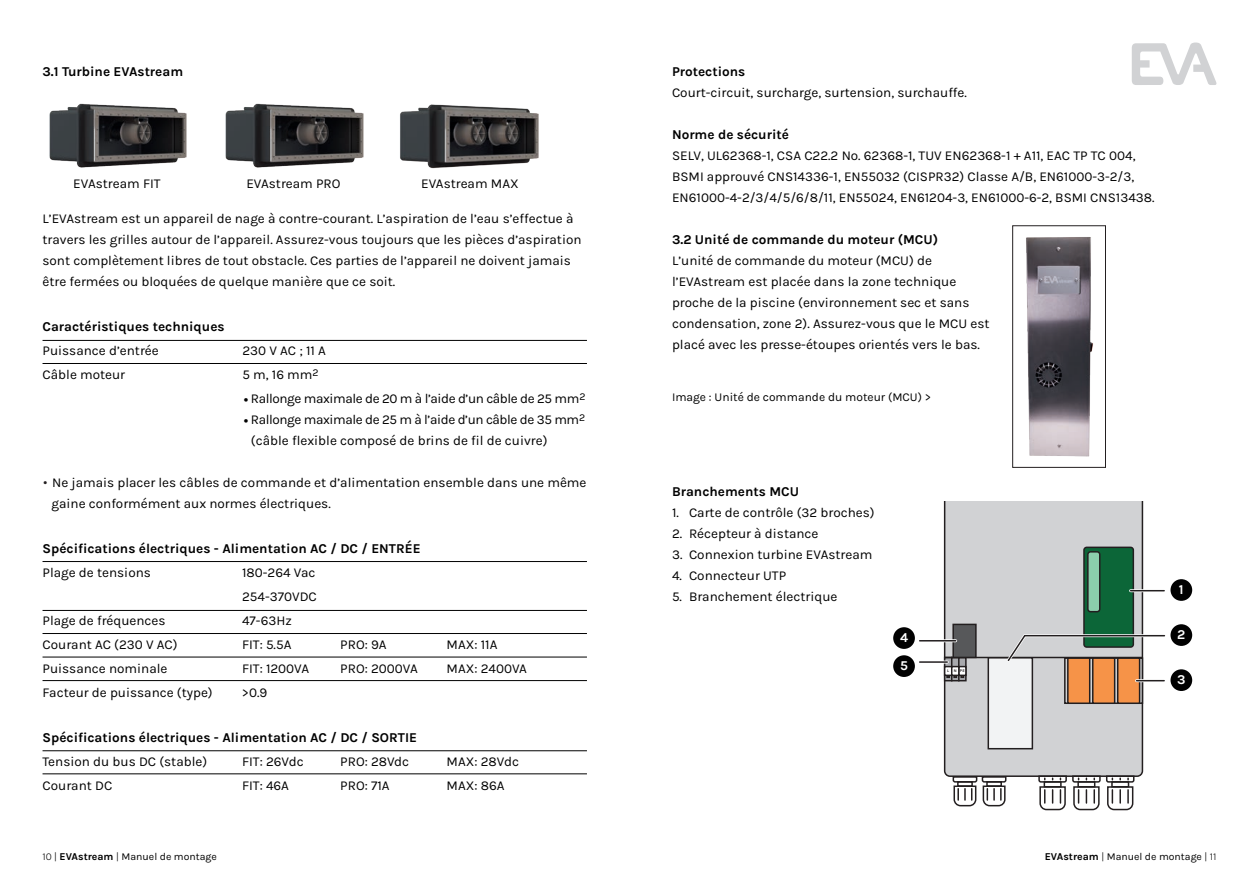
<style>
.page{position:relative;width:1259px;height:893px;background:#fff}
.page>*{position:absolute;margin:0;border:0;box-sizing:border-box;transform-origin:0 0}
.t1{font:13.5px/21px "Karla";color:#010101}
.t2{font:700 13.5px "Karla";color:#010101}
.t3{font:13.5px "Karla";letter-spacing:-.03em;color:#010101}
.t4{font:700 13.5px/28px "Karla";color:#fff}
.t5{font:12px "Karla";color:#010101}
.t6{font:10.5px "Karla";color:#010101}
.t7{font:700 4.05px "Karla";color:#231f20}
.s1{font-family:"Source Code Pro";font-size:12px}
.s2{font-family:"Cerebri Sans";font-weight:300;color:#231f20}
.s3{font-weight:300}
.s4{font-weight:700}
</style>
<div class="page">
<svg style="left:1132px;top:42px;width:84px;height:43px"></svg>
<img style="left:49px;top:103px;width:138px;height:65px">
<img style="left:225px;top:103px;width:139px;height:65px">
<img style="left:400px;top:104px;width:139px;height:65px">
<hr style="left:43px;top:340px;width:544px;height:1px;background:#010101">
<hr style="left:43px;top:363px;width:544px;height:1px;background:#010101">
<hr style="left:43px;top:750px;width:544px;height:1px;background:#010101">
<hr style="left:43px;top:774px;width:544px;height:1px;background:#010101">
<hr style="left:43px;top:610px;width:544px;height:1px;background:#010101">
<hr style="left:43px;top:633px;width:544px;height:1px;background:#010101">
<hr style="left:43px;top:657px;width:544px;height:1px;background:#010101">
<hr style="left:43px;top:561px;width:544px;height:1px;background:#010101">
<hr style="left:43px;top:680px;width:544px;height:1px;background:#010101">
<img style="left:1026px;top:237px;width:67px;height:220px">
<div style="left:1012px;top:225px;width:94px;height:243px;border:1px solid #231f20"></div>
<div style="left:943px;top:502px;width:201px;height:275px;background:#d1d2d4"></div>
<div style="left:1084px;top:547px;width:49px;height:100px;background:#0c6638;border-radius:3px"></div>
<div style="left:1083px;top:547px;width:51px;height:101px;border:2px solid #231f20;border-radius:3px"></div>
<div style="left:1087px;top:552px;width:12px;height:60px;background:#8bceac;border-radius:3px"></div>
<div style="left:1087px;top:551px;width:13px;height:61px;border:2px solid #231f20;border-radius:3px"></div>
<svg style="left:1090px;top:664px;width:27px;height:37px"></svg>
<div style="left:1064px;top:657px;width:79px;height:47px;border:2px solid #231f20"></div>
<svg style="left:947px;top:660px;width:2px;height:6px"></svg>
<div style="left:944px;top:657px;width:8px;height:24px;border:2px solid #231f20"></div>
<svg style="left:954px;top:660px;width:2px;height:6px"></svg>
<div style="left:951px;top:657px;width:8px;height:24px;border:2px solid #231f20"></div>
<svg style="left:961px;top:660px;width:2px;height:6px"></svg>
<div style="left:958px;top:657px;width:8px;height:24px;border:2px solid #231f20"></div>
<div style="left:1067px;top:658px;width:22px;height:45px;background:#f69348"></div>
<div style="left:1067px;top:657px;width:23px;height:47px;border:2px solid #231f20"></div>
<div style="left:1092px;top:658px;width:22px;height:45px;background:#f69348"></div>
<div style="left:1092px;top:657px;width:23px;height:47px;border:2px solid #231f20"></div>
<div style="left:1117px;top:658px;width:22px;height:45px;background:#f69348"></div>
<div style="left:1117px;top:657px;width:23px;height:47px;border:2px solid #231f20"></div>
<svg style="left:946px;top:676px;width:18px;height:2px"></svg>
<div style="left:944px;top:667px;width:7px;height:8px;background:#fff"></div>
<div style="left:944px;top:666px;width:8px;height:10px;border:2px solid #231f20"></div>
<div style="left:958px;top:667px;width:8px;height:8px;background:#fff"></div>
<div style="left:958px;top:666px;width:8px;height:10px;border:2px solid #231f20"></div>
<div style="left:951px;top:667px;width:7px;height:8px;background:#fff"></div>
<div style="left:951px;top:666px;width:8px;height:10px;border:2px solid #231f20"></div>
<svg style="left:952px;top:775px;width:55px;height:32px"></svg>
<svg style="left:1037px;top:775px;width:98px;height:36px"></svg>
<hr style="left:944px;top:657px;width:198px;height:1px;background:#231f20">
<hr style="left:1130px;top:589px;width:34px;height:3px;background:#fff">
<hr style="left:1130px;top:590px;width:34px;height:1px;background:#231f20">
<hr style="left:1136px;top:679px;width:28px;height:3px;background:#fff">
<svg style="left:1136px;top:680px;width:28px;height:1px"></svg>
<hr style="left:919px;top:660px;width:28px;height:3px;background:#fff">
<hr style="left:919px;top:661px;width:28px;height:2px;background:#231f20">
<div style="left:988px;top:658px;width:44px;height:91px;background:#f2f3f4"></div>
<div style="left:987px;top:657px;width:46px;height:92px;border:2px solid #231f20"></div>
<div style="left:953px;top:624px;width:23px;height:33px;background:#57585a"></div>
<div style="left:952px;top:624px;width:24px;height:34px;border:2px solid #231f20"></div>
<hr style="left:919px;top:639px;width:36px;height:3px;background:#fff">
<hr style="left:919px;top:640px;width:36px;height:1px;background:#231f20">
<svg style="left:1004px;top:633px;width:162px;height:31px"></svg>
<div style="left:1170px;top:579px;width:22px;height:22px;background:#010101;border-radius:50%"></div>
<div style="left:893px;top:627px;width:22px;height:22px;background:#010101;border-radius:50%"></div>
<div style="left:893px;top:655px;width:22px;height:22px;background:#010101;border-radius:50%"></div>
<div style="left:1170px;top:624px;width:22px;height:22px;background:#010101;border-radius:50%"></div>
<div style="left:1170px;top:669px;width:22px;height:22px;background:#010101;border-radius:50%"></div>
<p class="t2" style="left:43px;top:62px;width:142px">3.1 Turbine EVAstream</p>
<p class="t1" style="left:73px;top:172px;width:89px">EVAstream FIT</p>
<p class="t1" style="left:246px;top:172px;width:96px">EVAstream PRO</p>
<p class="t1" style="left:421px;top:172px;width:99px">EVAstream MAX</p>
<p class="t1" style="left:43px;top:207px;width:540px">L’EVAstream est un appareil de nage à contre-courant. L’aspiration de l’eau s’effectue à travers les grilles autour de l’appareil. Assurez-vous toujours que les pièces d’aspiration sont complètement libres de tout obstacle. Ces parties de l’appareil ne doivent jamais être fermées ou bloquées de quelque manière que ce soit.</p>
<p class="t2" style="left:43px;top:317px;width:184px">Caractéristiques techniques</p>
<p class="t1" style="left:43px;top:339px;width:118px">Puissance d’entrée</p>
<p class="t1" style="left:242px;top:339px;width:85px">230 V AC ; 11 A</p>
<p class="t1" style="left:43px;top:363px;width:84px">Câble moteur</p>
<p class="t1" style="left:242px;top:363px;width:78px">5 m, 16 mm<sup>2</sup></p>
<p class="t3" style="left:242px;top:390px;width:344px"><span class="s1">•</span>Rallonge maximale de 20 m à l’aide d’un câble de 25 mm<sup>2</sup></p>
<p class="t1" style="left:251px;top:408px;width:336px;text-indent:-9px"><span class="s1">•</span>Rallonge maximale de 25 m à l’aide d’un câble de 35 mm<sup>2 </sup>(câble flexible composé de brins de fil de cuivre)</p>
<p class="t1" style="left:52px;top:471px;width:536px;text-indent:-9px"><span class="s2">•</span> Ne jamais placer les câbles de commande et d’alimentation ensemble dans une même gaine conformément aux normes électriques.</p>
<p class="t2" style="left:43px;top:539px;width:379px">Spécifications électriques - Alimentation AC / DC / ENTRÉE</p>
<p class="t1" style="left:43px;top:561px;width:110px">Plage de tensions</p>
<p class="t1" style="left:242px;top:560px;width:76px;line-height:24px">180-264 Vac<br>254-370VDC</p>
<p class="t1" style="left:43px;top:609px;width:125px">Plage de fréquences</p>
<p class="t1" style="left:242px;top:609px;width:51px">47-63Hz</p>
<p class="t1" style="left:43px;top:633px;width:137px">Courant AC (230 V AC)</p>
<p class="t1" style="left:242px;top:633px;width:51px">FIT: 5.5A</p>
<p class="t1" style="left:340px;top:633px;width:48px">PRO: 9A</p>
<p class="t1" style="left:446px;top:633px;width:52px">MAX: 11A</p>
<p class="t1" style="left:43px;top:657px;width:126px">Puissance nominale</p>
<p class="t1" style="left:242px;top:657px;width:69px">FIT: 1200VA</p>
<p class="t1" style="left:340px;top:657px;width:79px">PRO: 2000VA</p>
<p class="t1" style="left:446px;top:657px;width:82px">MAX: 2400VA</p>
<p class="t1" style="left:43px;top:681px;width:172px">Facteur de puissance (type)</p>
<p class="t1" style="left:242px;top:681px;width:27px">&gt;0.9</p>
<p class="t2" style="left:43px;top:728px;width:376px">Spécifications électriques - Alimentation AC / DC / SORTIE</p>
<p class="t1" style="left:43px;top:750px;width:166px">Tension du bus DC (stable)</p>
<p class="t1" style="left:242px;top:750px;width:63px">FIT: 26Vdc</p>
<p class="t1" style="left:340px;top:750px;width:70px">PRO: 28Vdc</p>
<p class="t1" style="left:446px;top:750px;width:74px">MAX: 28Vdc</p>
<p class="t1" style="left:43px;top:774px;width:71px">Courant DC</p>
<p class="t1" style="left:242px;top:774px;width:48px">FIT: 46A</p>
<p class="t1" style="left:340px;top:774px;width:51px">PRO: 71A</p>
<p class="t1" style="left:446px;top:774px;width:59px">MAX: 86A</p>
<p class="t2" style="left:672px;top:62px;width:75px">Protections</p>
<p class="t1" style="left:672px;top:81px;width:296px">Court-circuit, surcharge, surtension, surchauffe.</p>
<p class="t2" style="left:672px;top:125px;width:118px">Norme de sécurité</p>
<p class="t1" style="left:672px;top:144px;width:484px">SELV, UL62368-1, CSA C22.2 No. 62368-1, TUV EN62368-1 + A11, EAC TP TC 004,<br>BSMI approuvé CNS14336-1, EN55032 (CISPR32) Classe A/B, EN61000-3-2/3,<br>EN61000-4-2/3/4/5/6/8/11, EN55024, EN61204-3, EN61000-6-2, BSMI CNS13438.</p>
<p class="t2" style="left:672px;top:230px;width:268px">3.2 Unité de commande du moteur (MCU)</p>
<p class="t1" style="left:672px;top:250px;width:319px">L’unité de commande du moteur (MCU) de l’EVAstream est placée dans la zone technique proche de la piscine (environnement sec et sans condensation, zone 2). Assurez-vous que le MCU est placé avec les presse-étoupes orientés vers le bas.</p>
<p class="t5" style="left:672px;top:389px;width:261px">Image : Unité de commande du moteur (MCU) &gt;</p>
<p class="t2" style="left:672px;top:482px;width:128px">Branchements MCU</p>
<p class="t1" style="left:672px;top:502px;width:204px">1. Carte de contrôle (32 broches)</p>
<p class="t1" style="left:672px;top:523px;width:148px">2. Récepteur à distance</p>
<p class="t1" style="left:672px;top:544px;width:202px">3. Connexion turbine EVAstream</p>
<p class="t1" style="left:672px;top:565px;width:116px">4. Connecteur UTP</p>
<p class="t1" style="left:672px;top:586px;width:167px">5. Branchement électrique</p>
<p class="t4" style="left:1179px;top:575px;width:6px">1</p>
<p class="t4" style="left:900px;top:623px;width:10px">4<br>5</p>
<p class="t4" style="left:1177px;top:620px;width:10px">2</p>
<p class="t4" style="left:1177px;top:665px;width:10px">3</p>
<p class="t7" style="left:947px;top:668px;width:19px">L NPE</p>
<p class="t6" style="left:43px;top:850px;width:176px"><span class="s3">10 |</span> <span class="s4">EVAstream</span> <span class="s3">|</span> Manuel de montage</p>
<p class="t6" style="left:1044px;top:850px;width:173px"><span class="s4">EVAstream</span> <span class="s3">|</span> Manuel de montage <span class="s3">| 11</span></p>
</div>
